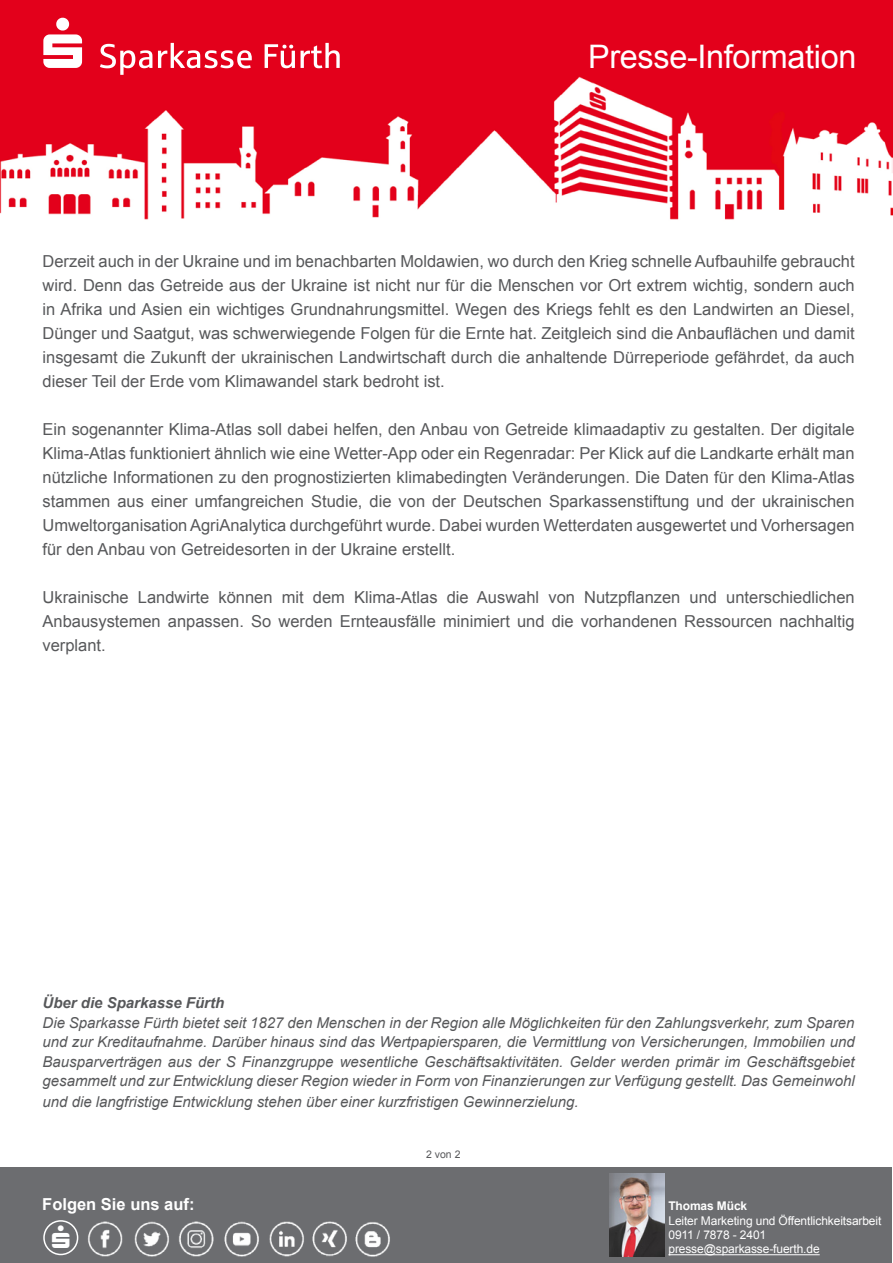
<style>
.page{position:relative;width:893px;height:1263px;background:#fff}
.page>*{position:absolute;margin:0;border:0;box-sizing:border-box;transform-origin:0 0}
.t1{font:32.4px "Arial";letter-spacing:-.01em;color:#fff}
.t2{font:16.5px/24px "Arial";color:#57585a;text-align:justify}
.t3{font:700 16.5px "Arial";color:#fff}
.t4{font:italic 15px/19.5px "Arial";color:#57585a;text-align:justify}
.t5{font:italic 700 15px "Arial";color:#57585a}
.t6{font:12px/14.4px "Arial";letter-spacing:-.01em;color:#fff}
.t7{font:700 12px "Arial";letter-spacing:-.01em;color:#fff}
.t8{font:10.5px "Arial";color:#57585a}
</style>
<div class="page">
<img style="left:0;top:0;width:893px;height:220px">
<div style="left:0;top:1167px;width:892px;height:96px;background:#6c6d70"></div>
<img style="left:609px;top:1174px;width:55px;height:82px">
<hr style="left:668px;top:1254px;width:152px;height:1px;background:#fff">
<img style="left:87px;top:1221px;width:36px;height:36px">
<img style="left:134px;top:1221px;width:35px;height:36px">
<img style="left:179px;top:1221px;width:35px;height:36px">
<img style="left:224px;top:1221px;width:35px;height:36px">
<img style="left:269px;top:1221px;width:121px;height:36px">
<div style="left:43px;top:1220px;width:35px;height:35px;border:2px solid #fff;border-radius:50%"></div>
<svg style="left:43px;top:18px;width:297px;height:57px;background:#e72d43"></svg>
<h1 class="t1" style="left:588px;top:36px;width:270px">Presse-Information</h1>
<p class="t2" style="left:43px;top:250px;width:814px">Derzeit auch in der Ukraine und im benachbarten Moldawien, wo durch den Krieg schnelle Aufbauhilfe gebraucht wird. Denn das Getreide aus der Ukraine ist nicht nur für die Menschen vor Ort extrem wichtig, sondern auch in Afrika und Asien ein wichtiges Grundnahrungsmittel. Wegen des Kriegs fehlt es den Landwirten an Diesel, Dünger und Saatgut, was schwerwiegende Folgen für die Ernte hat. Zeitgleich sind die Anbauflächen und damit insgesamt die Zukunft der ukrainischen Landwirtschaft durch die anhaltende Dürreperiode gefährdet, da auch dieser Teil der Erde vom Klimawandel stark bedroht ist.</p>
<p class="t2" style="left:43px;top:418px;width:814px">Ein sogenannter Klima-Atlas soll dabei helfen, den Anbau von Getreide klimaadaptiv zu gestalten. Der digitale Klima-Atlas funktioniert ähnlich wie eine Wetter-App oder ein Regenradar: Per Klick auf die Landkarte erhält man nützliche Informationen zu den prognostizierten klimabedingten Veränderungen. Die Daten für den Klima-Atlas stammen aus einer umfangreichen Studie, die von der Deutschen Sparkassenstiftung und der ukrainischen Umweltorganisation AgriAnalytica durchgeführt wurde. Dabei wurden Wetterdaten ausgewertet und Vorhersagen für den Anbau von Getreidesorten in der Ukraine erstellt.</p>
<p class="t2" style="left:43px;top:586px;width:814px">Ukrainische Landwirte können mit dem Klima-Atlas die Auswahl von Nutzpflanzen und unterschiedlichen Anbausystemen anpassen. So werden Ernteausfälle minimiert und die vorhandenen Ressourcen nachhaltig verplant.</p>
<p class="t5" style="left:43px;top:993px;width:183px">Über die Sparkasse Fürth</p>
<p class="t4" style="left:43px;top:1013px;width:814px">Die Sparkasse Fürth bietet seit 1827 den Menschen in der Region alle Möglichkeiten für den Zahlungsverkehr, zum Sparen und zur Kreditaufnahme. Darüber hinaus sind das Wertpapiersparen, die Vermittlung von Versicherungen, Immobilien und Bausparverträgen aus der S Finanzgruppe wesentliche Geschäftsaktivitäten. Gelder werden primär im Geschäftsgebiet gesammelt und zur Entwicklung dieser Region wieder in Form von Finanzierungen zur Verfügung gestellt. Das Gemeinwohl</p>
<p class="t4" style="left:43px;top:1092px;width:538px">und die langfristige Entwicklung stehen über einer kurzfristigen Gewinnerzielung.</p>
<p class="t3" style="left:42px;top:1193px;width:154px">Folgen Sie uns auf:</p>
<p class="t8" style="left:426px;top:1147px;width:36px">2 von 2</p>
<p class="t7" style="left:668px;top:1198px;width:80px">Thomas Mück</p>
<p class="t6" style="left:668px;top:1213px;width:214px">Leiter Marketing und Öffentlichkeitsarbeit<br>0911 / 7878 - 2401 presse@sparkasse-fuerth.de</p>
</div>
